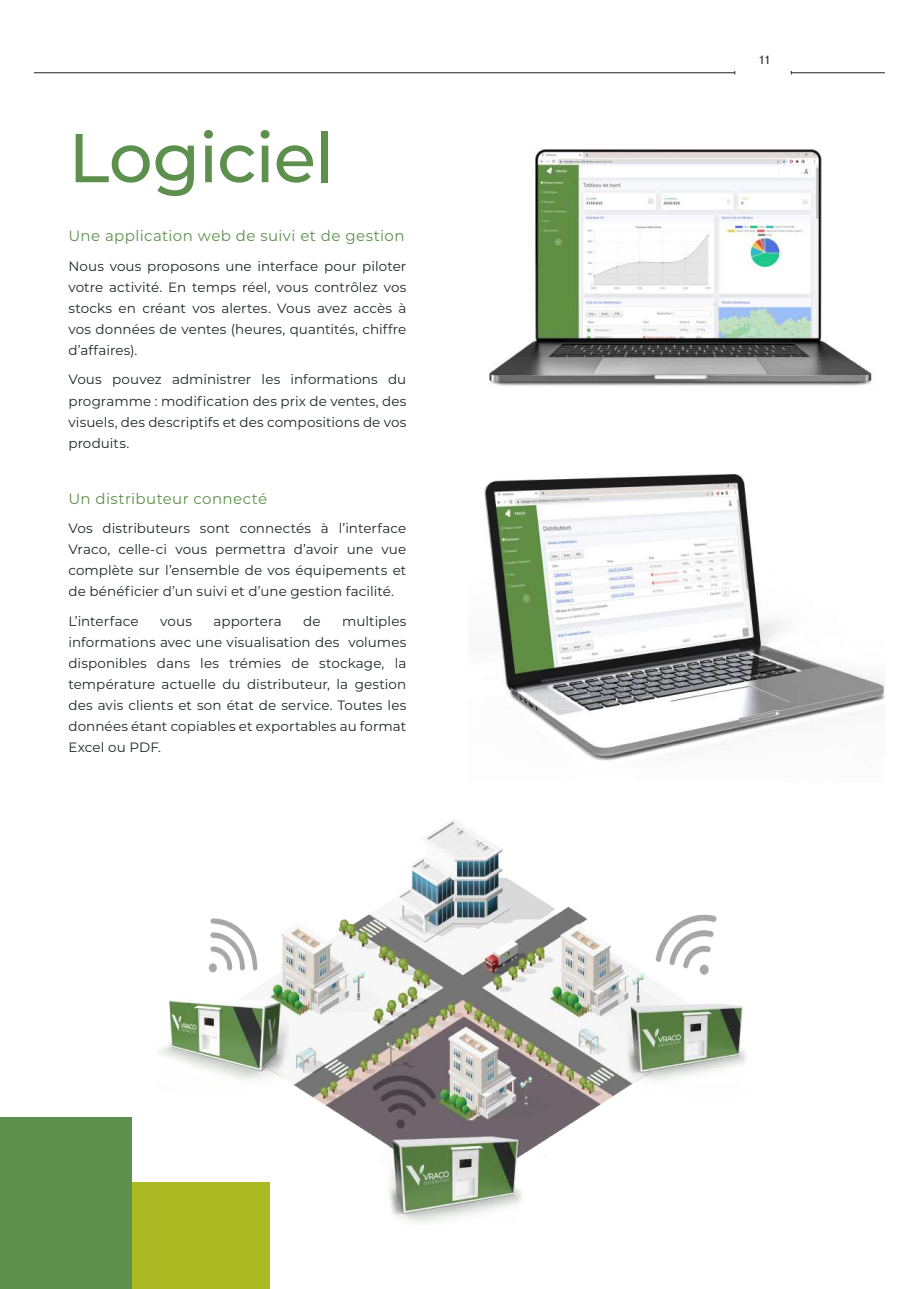
<style>
.page{position:relative;width:919px;height:1289px;background:#fff}
.page>*{position:absolute;margin:0;border:0;box-sizing:border-box;transform-origin:0 0}
.t1{font:500 69px "Montserrat";letter-spacing:-.015em;color:#5d904d}
.t2{font:15px "Montserrat";letter-spacing:.025em;color:#5d904d}
.t3{font:13.5px/21px "Montserrat";letter-spacing:.005em;color:#212527;text-align:justify}
.t4{font:12px "Pragmatica";color:#212527}
</style>
<div class="page">
<hr style="left:791px;top:72px;width:93px;height:1px;background:#212527">
<hr style="left:34px;top:72px;width:700px;height:1px;background:#212527">
<div style="left:128px;top:1181px;width:141px;height:107px;background:#abba22"></div>
<img style="left:157px;top:819px;width:589px;height:405px">
<img style="left:489px;top:149px;width:383px;height:237px">
<div style="left:0;top:1117px;width:131px;height:171px;background:#5d904d"></div>
<img style="left:484px;top:474px;width:400px;height:287px">
<h1 class="t1" style="left:68px;top:109px;width:267px">Logiciel</h1>
<p class="t2" style="left:68px;top:226px;width:337px">Une application web de suivi et de gestion</p>
<p class="t3" style="left:68px;top:255px;width:339px">Nous vous proposons une interface pour piloter votre activité. En temps réel, vous contrôlez vos stocks en créant vos alertes. Vous avez accès à vos données de ventes (heures, quantités, chiffre d’affaires).</p>
<p class="t3" style="left:68px;top:369px;width:339px">Vous pouvez administrer les informations du programme : modification des prix de ventes, des visuels, des descriptifs et des compositions de vos produits.</p>
<p class="t2" style="left:68px;top:488px;width:200px">Un distributeur connecté</p>
<p class="t3" style="left:68px;top:517px;width:339px">Vos distributeurs sont connectés à l’interface Vraco, celle-ci vous permettra d’avoir une vue complète sur l’ensemble de vos équipements et de bénéficier d’un suivi et d’une gestion facilité.</p>
<p class="t3" style="left:68px;top:610px;width:72px">L’interface</p>
<p class="t3" style="left:160px;top:610px;width:33px">vous</p>
<p class="t3" style="left:213px;top:610px;width:70px">apportera</p>
<p class="t3" style="left:303px;top:610px;width:19px">de</p>
<p class="t3" style="left:68px;top:610px;width:339px;text-indent:274px">multiples informations avec une visualisation des volumes disponibles dans les trémies de stockage, la température actuelle du distributeur, la gestion des avis clients et son état de service. Toutes les données étant copiables et exportables au format Excel ou PDF.</p>
<p class="t4" style="left:758px;top:53px;width:14px">11</p>
</div>
